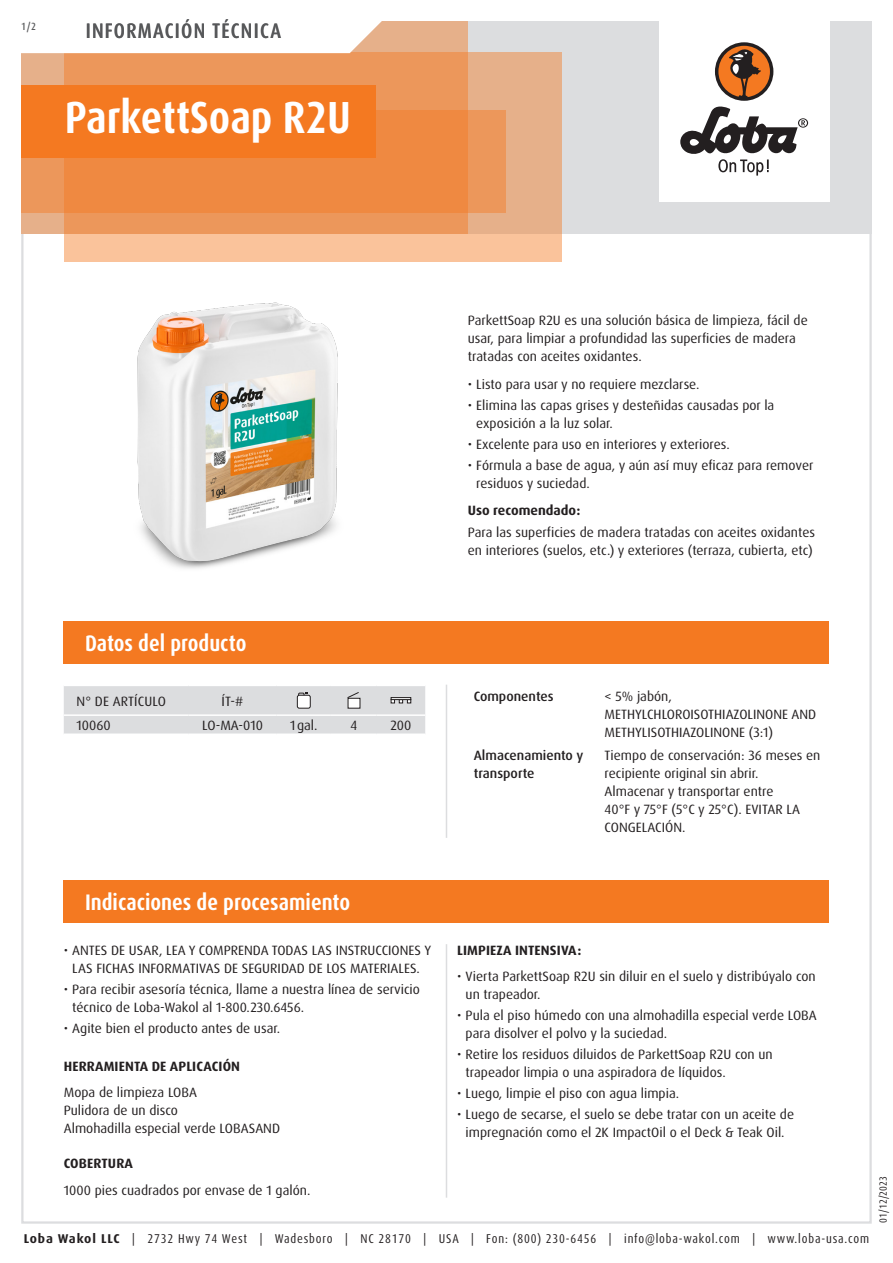
<style>
.page{position:relative;width:893px;height:1263px;background:#fff}
.page>*{position:absolute;margin:0;border:0;box-sizing:border-box;transform-origin:0 0}
.Produktname_weiss{font:700 condensed 45px "Dax Pro";color:#fff}
.Abschnitt{font:700 condensed 22.5px "Dax Pro";color:#fff}
.TI{font:500 condensed 21px "Dax Pro";letter-spacing:.06em;color:#57585a}
.Text{font:13.5px/18px "Dax Pro";color:#231f20}
.Text_ohne_Silbentrennung{font:13.5px/18px "Dax Pro";color:#231f20}
.Text_Bold{font:700 13.5px "Dax Pro";letter-spacing:.01em;color:#231f20}
.Text_Medium{font:500 13.5px/18px "Dax Pro";color:#231f20}
.Text_zentriert{font:13.5px "Dax Pro";color:#231f20}
.Text_Großbuchstaben{font:13.5px "Dax Pro";letter-spacing:.01em;color:#231f20}
.Text_Großbuchstaben_zentriert{font:13.5px "Dax Pro";color:#231f20}
.t1{font:condensed 12.75px "Dax Pro";letter-spacing:.065em;color:#231f20}
.t2{font:condensed 10.5px "Dax Pro";color:#231f20}
.t3{font:500 condensed 10.5px "Dax Pro";color:#57585a}
.s1{font-weight:700;font-stretch:normal}
</style>
<div class="page">
<div style="left:64px;top:880px;width:765px;height:43px;background:#f47921"></div>
<hr style="left:446px;top:944px;width:1px;height:254px;background:#dcdddf">
<hr style="left:446px;top:685px;width:1px;height:153px;background:#dcdddf">
<svg style="left:64px;top:686px;width:361px;height:48px;background:#dcdddf"></svg>
<div style="left:391px;top:697px;width:20px;height:3px;border:1px solid #231f20"></div>
<div style="left:64px;top:621px;width:765px;height:42px;background:#f47921"></div>
<img style="left:137px;top:302px;width:201px;height:267px">
<div style="left:21px;top:21px;width:851px;height:213px;background:#dcdddf"></div>
<div style="left:659px;top:0;width:170px;height:202px;background:#fff"></div>
<svg style="left:680px;top:106px;width:128px;height:70px"></svg>
<div style="left:715px;top:42px;width:58px;height:59px;background:#231f20;border-radius:50%"></div>
<svg style="left:718px;top:45px;width:52px;height:52px"></svg>
<div style="left:64px;top:52px;width:497px;height:209px;background:linear-gradient(to right,#fec79f,#efb992)"></div>
<div style="left:21px;top:111px;width:485px;height:102px;background:#ec975b"></div>
<svg style="left:21px;top:21px;width:447px;height:213px;background:#ed9150"></svg>
<svg style="left:21px;top:21px;width:411px;height:34px;background:#faede4"></svg>
<div style="left:21px;top:85px;width:354px;height:72px;background:#f47921"></div>
<p class="t3" style="left:21px;top:19px;width:16px">1/2</p>
<p class="TI" style="left:86px;top:17px;width:197px">INFORMACIÓN TÉCNICA</p>
<p class="Produktname_weiss" style="left:65px;top:89px;width:288px">ParkettSoap R2U</p>
<p class="Text" style="left:468px;top:312px;width:342px">ParkettSoap R2U es una solución básica de limpieza, fácil de usar, para limpiar a profundidad las superficies de madera tratadas con aceites oxidantes.</p>
<p class="Text" style="left:468px;top:375px;width:233px">• Listo para usar y no requiere mezclarse.</p>
<p class="Text" style="left:476px;top:396px;width:300px;text-indent:-9px">• Elimina las capas grises y desteñidas causadas por la exposición a la luz solar.</p>
<p class="Text" style="left:468px;top:435px;width:264px">• Excelente para uso en interiores y exteriores.</p>
<p class="Text" style="left:476px;top:456px;width:339px;text-indent:-9px">• Fórmula a base de agua, y aún así muy eficaz para remover residuos y suciedad.</p>
<p class="Text_Bold" style="left:468px;top:502px;width:114px">Uso recomendado:</p>
<p class="Text" style="left:468px;top:523px;width:349px">Para las superficies de madera tratadas con aceites oxidantes en interiores (suelos, etc.) y exteriores (terraza, cubierta, etc)</p>
<p class="Abschnitt" style="left:85px;top:629px;width:163px">Datos del producto</p>
<p class="Text_Großbuchstaben" style="left:77px;top:692px;width:91px">N° DE ARTÍCULO</p>
<p class="Text_Großbuchstaben_zentriert" style="left:222px;top:692px;width:24px">ÍT-#</p>
<p class="Text" style="left:77px;top:716px;width:36px">10060</p>
<p class="Text_zentriert" style="left:202px;top:717px;width:63px">LO-MA-010</p>
<p class="Text_zentriert" style="left:290px;top:717px;width:29px">1gal.</p>
<p class="Text_zentriert" style="left:350px;top:717px;width:8px">4</p>
<p class="Text_zentriert" style="left:390px;top:717px;width:22px">200</p>
<p class="Text_Medium" style="left:474px;top:688px;width:81px">Componentes</p>
<p class="Text_ohne_Silbentrennung" style="left:605px;top:688px;width:213px">&lt; 5% jabón,<br>METHYLCHLOROISOTHIAZOLINONE AND<br>METHYLISOTHIAZOLINONE (3:1)</p>
<p class="Text_Medium" style="left:474px;top:746px;width:111px">Almacenamiento y transporte</p>
<p class="Text_ohne_Silbentrennung" style="left:605px;top:746px;width:217px">Tiempo de conservación: 36 meses en recipiente original sin abrir.</p>
<p class="Text_ohne_Silbentrennung" style="left:605px;top:782px;width:197px">Almacenar y transportar entre<br>40°F y 75°F (5°C y 25°C). EVITAR LA<br>CONGELACIÓN.</p>
<p class="Abschnitt" style="left:85px;top:888px;width:267px">Indicaciones de procesamiento</p>
<p class="Text" style="left:64px;top:941px;width:369px;text-align:center">• ANTES DE USAR, LEA Y COMPRENDA TODAS LAS INSTRUCCIONES Y<br>LAS FICHAS INFORMATIVAS DE SEGURIDAD DE LOS MATERIALES.</p>
<p class="Text" style="left:72px;top:980px;width:349px;text-indent:-9px">• Para recibir asesoría técnica, llame a nuestra línea de servicio técnico de Loba-Wakol al 1-800.230.6456.</p>
<p class="Text" style="left:64px;top:1019px;width:218px">• Agite bien el producto antes de usar.</p>
<p class="Text_Bold" style="left:64px;top:1057px;width:178px">HERRAMIENTA DE APLICACIÓN</p>
<p class="Text" style="left:64px;top:1083px;width:135px">Mopa de limpieza LOBA</p>
<p class="Text" style="left:64px;top:1101px;width:116px">Pulidora de un disco</p>
<p class="Text" style="left:64px;top:1119px;width:218px">Almohadilla especial verde LOBASAND</p>
<p class="Text_Bold" style="left:64px;top:1155px;width:71px">COBERTURA</p>
<p class="Text" style="left:64px;top:1181px;width:248px">1000 pies cuadrados por envase de 1 galón.</p>
<p class="Text_Bold" style="left:457px;top:941px;width:126px">LIMPIEZA INTENSIVA:</p>
<p class="Text" style="left:466px;top:968px;width:352px;text-indent:-9px">• Vierta ParkettSoap R2U sin diluir en el suelo y distribúyalo con un trapeador.</p>
<p class="Text" style="left:466px;top:1007px;width:353px;text-indent:-9px">• Pula el piso húmedo con una almohadilla especial verde LOBA para disolver el polvo y la suciedad.</p>
<p class="Text" style="left:466px;top:1045px;width:309px;text-indent:-9px">• Retire los residuos diluidos de ParkettSoap R2U con un trapeador limpia o una aspiradora de líquidos.</p>
<p class="Text" style="left:457px;top:1084px;width:224px">• Luego, limpie el piso con agua limpia.</p>
<p class="Text" style="left:457px;top:1105px;width:338px;text-align:center">• Luego de secarse, el suelo se debe tratar con un aceite de impregnación como el 2K ImpactOil o el Deck &amp; Teak Oil.</p>
<p class="t1" style="left:24px;top:1230px;width:847px"><span class="s1">Loba Wakol LLC</span> | 2732 Hwy 74 West | Wadesboro | NC 28170 | USA | Fon: (800) 230-6456 | info@loba-wakol.com | www.loba-usa.com</p>
<p class="t2" style="left:876px;top:1222px;width:48px;rotate:-90deg">01/12/2023</p>
</div>
